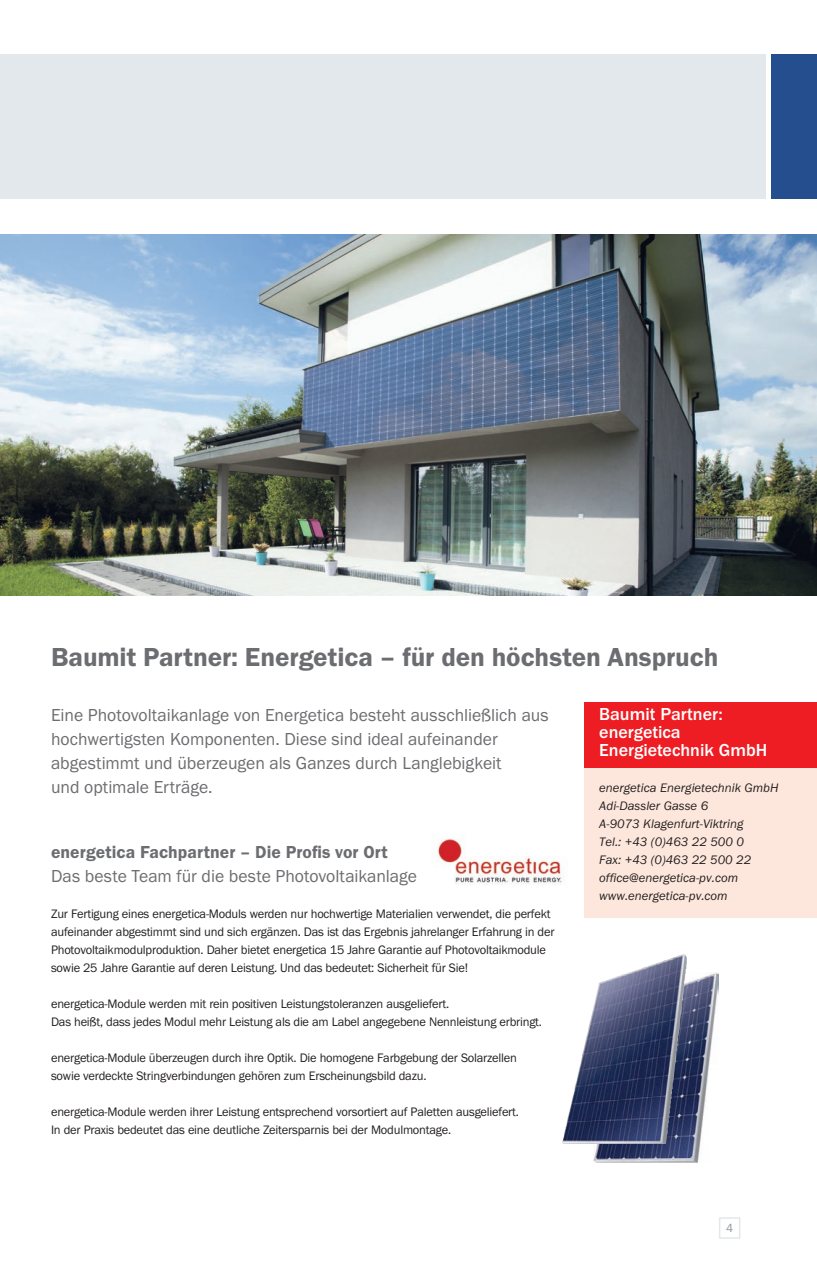
<style>
.page{position:relative;width:817px;height:1263px;background:#fff}
.page>*{position:absolute;margin:0;border:0;box-sizing:border-box;transform-origin:0 0}
.t1{font:27px "BM Franklin Gothic URW Dem";letter-spacing:-.005em;color:#6c6d70}
.t2{font:18px/24px "BM Franklin Gothic URW Boo";color:#6c6d70}
.t3{font:500 18px/18px "BM Franklin Gothic URW";color:#fff}
.t4{font:18px "BM Franklin Gothic URW Dem";letter-spacing:.005em;color:#6c6d70}
.t5{font:12.75px/18px "BM Franklin Gothic URW Boo";letter-spacing:-.015em;color:#231f20}
.t6{font:12.75px/18px "BM Franklin Gothic URW Boo Ita";color:#231f20}
.t7{font:12px "BM Franklin Gothic URW Boo";color:#939598}
</style>
<div class="page">
<img style="left:0;top:234px;width:816px;height:361px">
<div style="left:771px;top:54px;width:45px;height:144px;background:#254e8f"></div>
<div style="left:0;top:54px;width:765px;height:144px;background:#e2e8eb"></div>
<div style="left:718px;top:1217px;width:22px;height:22px;border:2px solid #e2e8eb"></div>
<div style="left:584px;top:710px;width:232px;height:208px;background:#fde7dc"></div>
<div style="left:584px;top:702px;width:232px;height:66px;background:#ee1d23"></div>
<img style="left:438px;top:839px;width:125px;height:46px">
<img style="left:593px;top:972px;width:125px;height:190px">
<img style="left:562px;top:954px;width:124px;height:190px">
<h1 class="t1" style="left:51px;top:640px;width:668px">Baumit Partner: Energetica – für den höchsten Anspruch</h1>
<h2 class="t2" style="left:51px;top:704px;width:499px">Eine Photovoltaikanlage von Energetica besteht ausschließlich aus hochwertigsten Komponenten. Diese sind ideal aufeinander abgestimmt und überzeugen als Ganzes durch Langlebigkeit<br>und optimale Erträge.</h2>
<h2 class="t3" style="left:599px;top:705px;width:170px">Baumit Partner: energetica<br>Energietechnik GmbH</h2>
<p class="t6" style="left:599px;top:779px;width:181px">energetica Energietechnik GmbH<br>Adi-Dassler Gasse 6<br>A-9073 Klagenfurt-Viktring<br>Tel.: +43 (0)463 22 500 0<br>Fax: +43 (0)463 22 500 22 office@energetica-pv.com www.energetica-pv.com</p>
<h2 class="t4" style="left:51px;top:841px;width:338px">energetica Fachpartner – Die Profis vor Ort</h2>
<h2 class="t2" style="left:51px;top:865px;width:367px">Das beste Team für die beste Photovoltaikanlage</h2>
<p class="t5" style="left:51px;top:905px;width:505px">Zur Fertigung eines energetica-Moduls werden nur hochwertige Materialien verwendet, die perfekt aufeinander abgestimmt sind und sich ergänzen. Das ist das Ergebnis jahrelanger Erfahrung in der Photovoltaikmodulproduktion. Daher bietet energetica 15 Jahre Garantie auf Photovoltaikmodule sowie 25 Jahre Garantie auf deren Leistung. Und das bedeutet: Sicherheit für Sie!</p>
<p class="t5" style="left:51px;top:995px;width:492px">energetica-Module werden mit rein positiven Leistungstoleranzen ausgeliefert.<br>Das heißt, dass jedes Modul mehr Leistung als die am Label angegebene Nennleistung erbringt.</p>
<p class="t5" style="left:51px;top:1049px;width:467px">energetica-Module überzeugen durch ihre Optik. Die homogene Farbgebung der Solarzellen sowie verdeckte Stringverbindungen gehören zum Erscheinungsbild dazu.</p>
<p class="t5" style="left:51px;top:1103px;width:469px">energetica-Module werden ihrer Leistung entsprechend vorsortiert auf Paletten ausgeliefert.<br>In der Praxis bedeutet das eine deutliche Zeitersparnis bei der Modulmontage.</p>
<p class="t7" style="left:725px;top:1221px;width:9px">4</p>
</div>
